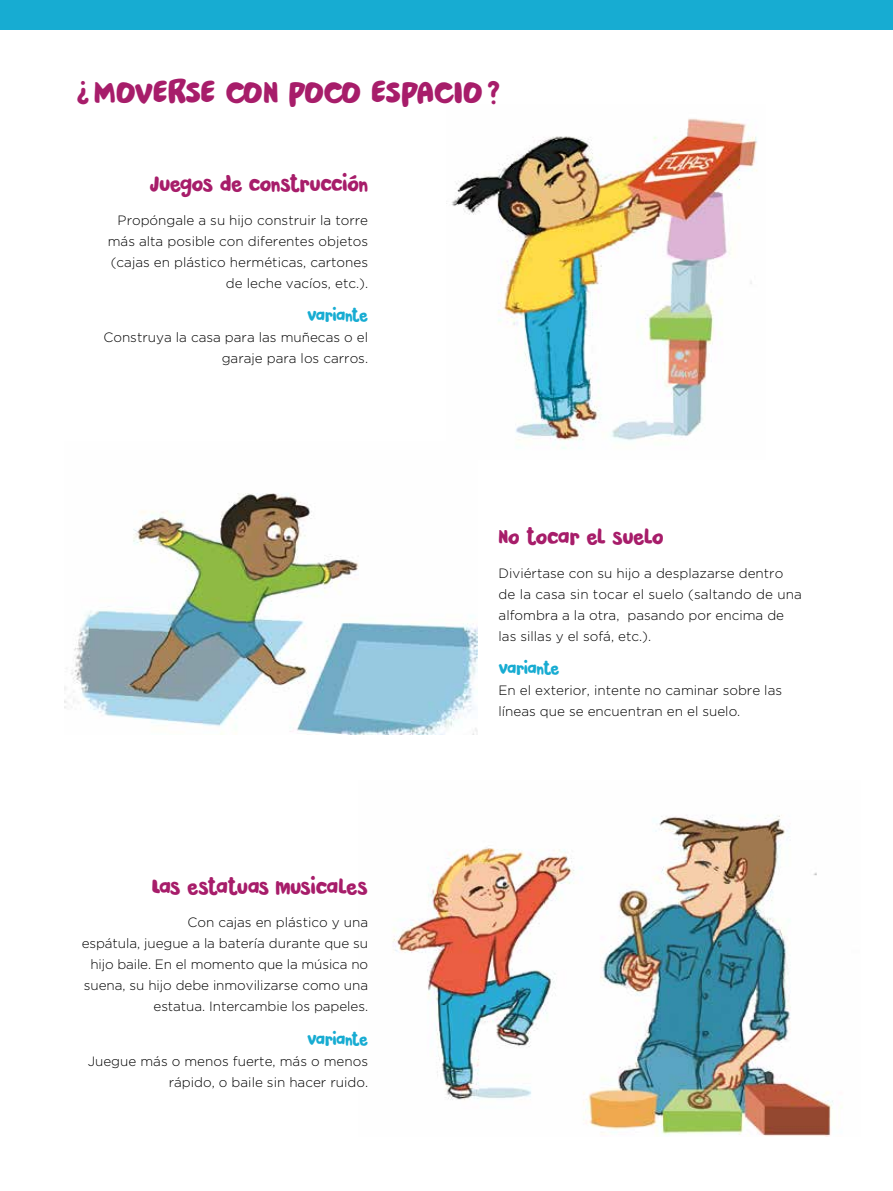
<style>
.page{position:relative;width:893px;height:1191px;background:#fff}
.page>*{position:absolute;margin:0;border:0;box-sizing:border-box;transform-origin:0 0}
.t1{font:33px "Pardesi";letter-spacing:-.03em;color:#a71d6a}
.t2{font:21px "Pardesi";letter-spacing:-.03em;color:#a71d6a}
.t3{font:16.5px "Pardesi";letter-spacing:-.05em;color:#17acd2}
.t4{font:300 13.5px/21px "Gotham";color:#000;text-align:right}
</style>
<div class="page">
<div style="left:0;top:0;width:893px;height:30px;background:#17acd2"></div>
<img style="left:446px;top:118px;width:311px;height:331px">
<img style="left:393px;top:815px;width:449px;height:321px">
<img style="left:65px;top:441px;width:412px;height:293px">
<h1 class="t1" style="left:77px;top:68px;width:425px">¿MOVERSE CON POCO ESPACIO?</h1>
<h2 class="t2" style="left:149px;top:168px;width:220px">JUEGOS DE CONSTRUCCIÓN</h2>
<p class="t4" style="left:108px;top:209px;width:262px">Propóngale a su hijo construir la torre más alta posible con diferentes objetos (cajas en plástico herméticas, cartones de leche vacíos, etc.).</p>
<p class="t3" style="left:307px;top:303px;width:62px">VARIANTE</p>
<p class="t4" style="left:103px;top:327px;width:266px">Construya la casa para las muñecas o el garaje para los carros.</p>
<h2 class="t2" style="left:152px;top:871px;width:218px">LAS ESTATUAS MUSICALES</h2>
<p class="t4" style="left:82px;top:912px;width:288px">Con cajas en plástico y una<br>espátula, juegue a la batería durante que su hijo baile. En el momento que la música no suena, su hijo debe inmovilizarse como una estatua. Intercambie los papeles.</p>
<p class="t3" style="left:307px;top:1027px;width:62px">VARIANTE</p>
<p class="t4" style="left:88px;top:1050px;width:282px">Juegue más o menos fuerte, más o menos rápido, o baile sin hacer ruido.</p>
<h2 class="t2" style="left:499px;top:521px;width:167px">NO TOCAR EL SUELO</h2>
<p class="t4" style="left:499px;top:562px;width:305px;text-align:left">Diviértase con su hijo a desplazarse dentro de la casa sin tocar el suelo (saltando de una alfombra a la otra, pasando por encima de las sillas y el sofá, etc.).</p>
<p class="t3" style="left:499px;top:656px;width:62px">VARIANTE</p>
<p class="t4" style="left:499px;top:680px;width:285px;text-align:left">En el exterior, intente no caminar sobre las líneas que se encuentran en el suelo.</p>
</div>
